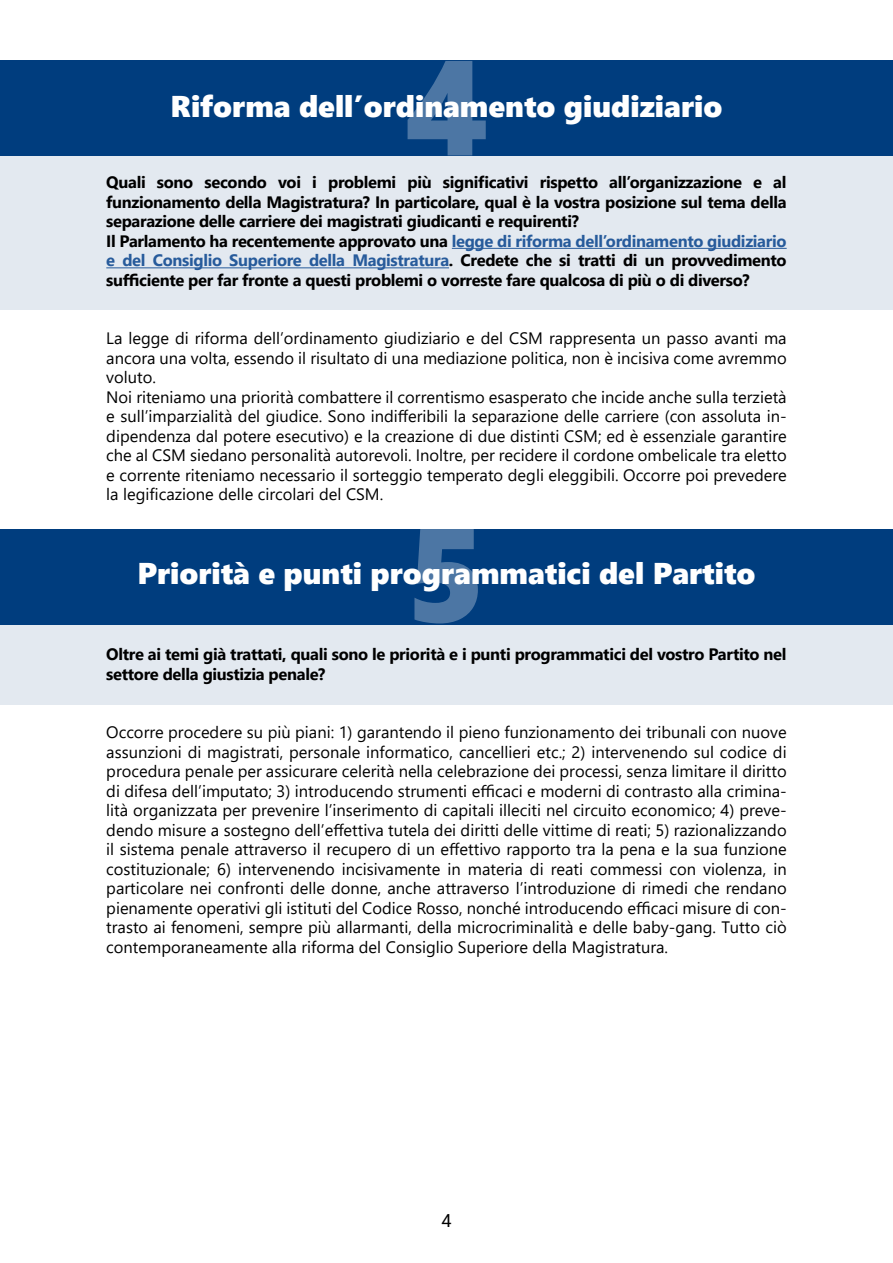
<style>
.page{position:relative;width:893px;height:1263px;background:#fff}
.page>*{position:absolute;margin:0;border:0;box-sizing:border-box;transform-origin:0 0}
.t1{font:135px "Segoe UI Black";color:#fff}
.t2{font:30px "Segoe UI Black";color:#fff}
.t3{font:18px "Roboto";color:#000}
.t4{font:16.5px/19.5px "Segoe UI";color:#000}
.t5{font:700 16.5px/19.5px "Segoe UI";letter-spacing:-.02em;color:#000}
.s1{color:#275b9b}
</style>
<div class="page">
<div style="left:0;top:625px;width:893px;height:79px;background:#e3e9f0"></div>
<div style="left:0;top:155px;width:893px;height:155px;background:#e3e9f0"></div>
<hr style="left:452px;top:248px;width:335px;height:1px;background:#275b9b">
<hr style="left:106px;top:267px;width:343px;height:1px;background:#275b9b">
<div style="left:0;top:60px;width:893px;height:95px;background:#003d7e"></div>
<div style="left:0;top:529px;width:893px;height:96px;background:#003d7e"></div>
<h1 class="t1" style="left:405px;top:10px;width:85px">4</h1>
<h2 class="t2" style="left:171px;top:85px;width:553px">Riforma dell’ordinamento giudiziario</h2>
<p class="t5" style="left:106px;top:171px;width:682px">Quali sono secondo voi i problemi più significativi rispetto all’organizzazione e al funzionamento della Magistratura? In particolare, qual è la vostra posizione sul tema della separazione delle carriere dei magistrati giudicanti e requirenti?<br>Il Parlamento ha recentemente approvato una <span class="s1">legge di riforma dell’ordinamento giudiziario e del Consiglio Superiore della Magistratura</span>. Credete che si tratti di un provvedimento sufficiente per far fronte a questi problemi o vorreste fare qualcosa di più o di diverso?</p>
<p class="t4" style="left:106px;top:327px;width:682px">La legge di riforma dell’ordinamento giudiziario e del CSM rappresenta un passo avanti ma ancora una volta, essendo il risultato di una mediazione politica, non è incisiva come avremmo voluto.<br>Noi riteniamo una priorità combattere il correntismo esasperato che incide anche sulla terzietà e sull’imparzialità del giudice. Sono indifferibili la separazione delle carriere (con assoluta in&shy;dipendenza dal potere esecutivo) e la creazione di due distinti CSM; ed è essenziale garantire che al CSM siedano personalità autorevoli. Inoltre, per recidere il cordone ombelicale tra eletto e corrente riteniamo necessario il sorteggio temperato degli eleggibili. Occorre poi prevedere la legificazione delle circolari del CSM.</p>
<h1 class="t1" style="left:406px;top:476px;width:82px">5</h1>
<h2 class="t2" style="left:137px;top:551px;width:620px">Priorità e punti programmatici del Partito</h2>
<p class="t5" style="left:106px;top:643px;width:682px">Oltre ai temi già trattati, quali sono le priorità e i punti programmatici del vostro Partito nel settore della giustizia penale?</p>
<p class="t4" style="left:106px;top:721px;width:682px;text-align:justify">Occorre procedere su più piani: 1) garantendo il pieno funzionamento dei tribunali con nuove assunzioni di magistrati, personale informatico, cancellieri etc.; 2) intervenendo sul codice di procedura penale per assicurare celerità nella celebrazione dei processi, senza limitare il diritto di difesa dell’imputato; 3) introducendo strumenti efficaci e moderni di contrasto alla crimina&shy;lità organizzata per prevenire l’inserimento di capitali illeciti nel circuito economico; 4) preve&shy;dendo misure a sostegno dell’effettiva tutela dei diritti delle vittime di reati; 5) razionalizzando il sistema penale attraverso il recupero di un effettivo rapporto tra la pena e la sua funzione costituzionale; 6) intervenendo incisivamente in materia di reati commessi con violenza, in particolare nei confronti delle donne, anche attraverso l’introduzione di rimedi che rendano pienamente operativi gli istituti del Codice Rosso, nonché introducendo efficaci misure di con&shy;trasto ai fenomeni, sempre più allarmanti, della microcriminalità e delle baby-gang. Tutto ciò contemporaneamente alla riforma del Consiglio Superiore della Magistratura.</p>
<p class="t3" style="left:441px;top:1207px;width:12px">4</p>
</div>
